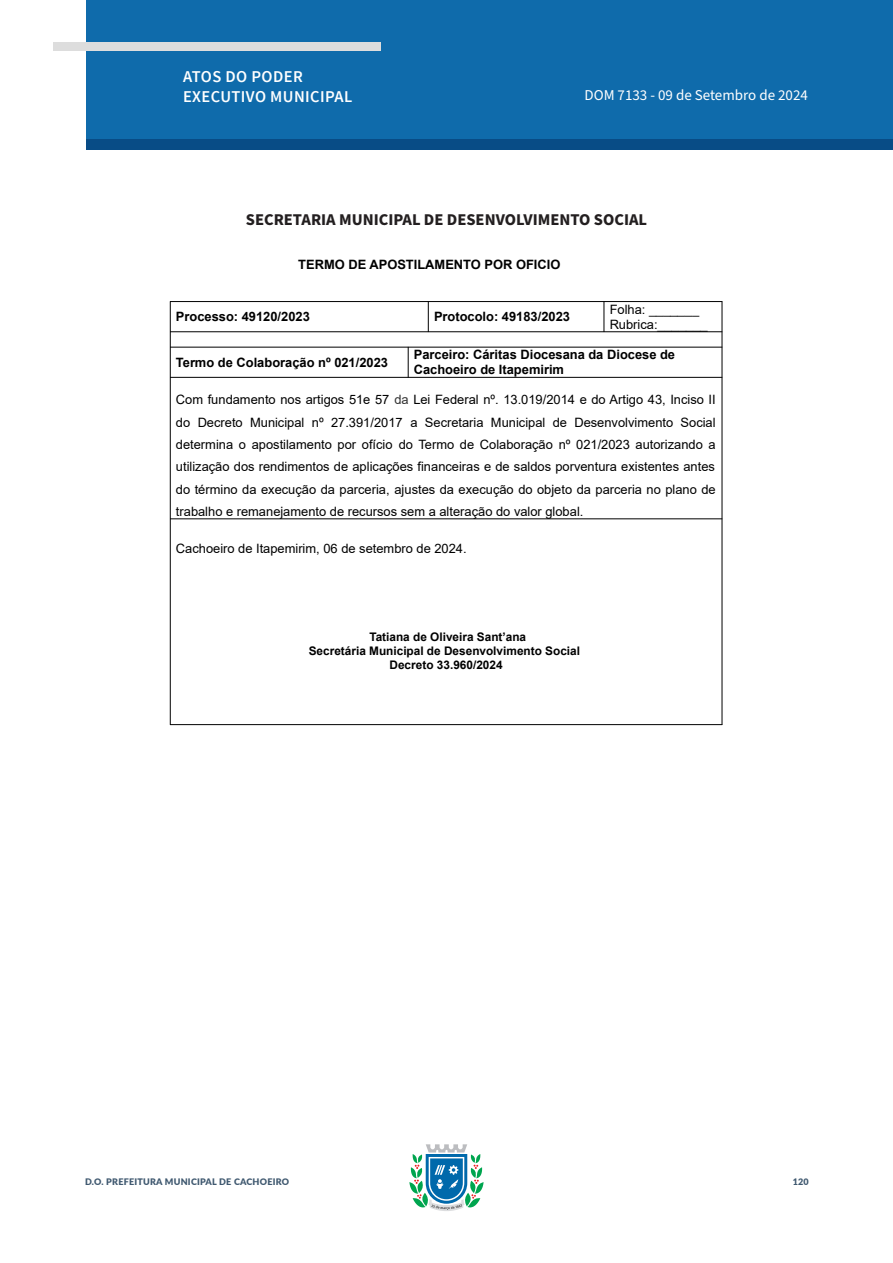
<style>
.page{position:relative;width:893px;height:1263px;background:#fff}
.page>*{position:absolute;margin:0;border:0;box-sizing:border-box;transform-origin:0 0}
.t1{font:700 16.5px "Source Sans Pro";color:#231f20}
.t2{font:600 16.5px/19.8px "Source Sans Pro";letter-spacing:.025em;color:#fff}
.t3{font:15px "Source Sans Pro";color:#fff}
.t4{font:12.9px/22.2px "Arial";color:#000}
.t5{font:700 12.9px/14.9px "Arial";color:#000}
.t6{font:700 11.85px/13.6px "Arial";color:#000;text-align:center}
.t7{font:900 9px "Lato";letter-spacing:.025em;color:#405970}
.s1{color:#333}
</style>
<div class="page">
<svg style="left:409px;top:1144px;width:75px;height:67px"></svg>
<div style="left:86px;top:0;width:807px;height:140px;background:#0f6bab"></div>
<div style="left:87px;top:140px;width:806px;height:10px;background:#084c86"></div>
<div style="left:53px;top:42px;width:328px;height:9px;background:#ddd"></div>
<hr style="left:170px;top:301px;width:552px;height:1px;background:#000001">
<hr style="left:170px;top:331px;width:552px;height:1px;background:#000001">
<hr style="left:170px;top:347px;width:552px;height:1px;background:#000001">
<hr style="left:170px;top:377px;width:552px;height:1px;background:#000001">
<hr style="left:170px;top:519px;width:552px;height:1px;background:#000001">
<hr style="left:170px;top:724px;width:552px;height:1px;background:#000001">
<hr style="left:170px;top:301px;width:1px;height:424px;background:#000001">
<hr style="left:408px;top:347px;width:1px;height:31px;background:#000001">
<hr style="left:428px;top:301px;width:1px;height:31px;background:#000001">
<hr style="left:604px;top:301px;width:1px;height:31px;background:#000001">
<hr style="left:722px;top:301px;width:1px;height:424px;background:#000001">
<p class="t2" style="left:183px;top:67px;width:171px">ATOS DO PODER<br>EXECUTIVO MUNICIPAL</p>
<p class="t3" style="left:584px;top:85px;width:225px">DOM 7133 - 09 de Setembro de 2024</p>
<p class="t1" style="left:246px;top:209px;width:403px">SECRETARIA MUNICIPAL DE DESENVOLVIMENTO SOCIAL</p>
<p class="t5" style="left:298px;top:258px;width:264px">TERMO DE APOSTILAMENTO POR OFICIO</p>
<p class="t5" style="left:176px;top:310px;width:135px">Processo: 49120/2023</p>
<p class="t5" style="left:434px;top:310px;width:138px">Protocolo: 49183/2023</p>
<p class="t4" style="left:610px;top:303px;width:100px;line-height:14.9px">Folha: _______<br>Rubrica:_______</p>
<p class="t5" style="left:176px;top:356px;width:214px">Termo de Colaboração nº 021/2023</p>
<p class="t5" style="left:414px;top:349px;width:263px">Parceiro: Cáritas Diocesana da Diocese de<br>Cachoeiro de Itapemirim</p>
<p class="t4" style="left:176px;top:390px;width:541px;text-align:justify">Com fundamento nos artigos 51e 57 <span class="s1">da</span> Lei Federal nº. 13.019/2014 e do Artigo 43, Inciso II do Decreto Municipal nº 27.391/2017 a Secretaria Municipal de Desenvolvimento Social determina o apostilamento por ofício do Termo de Colaboração nº 021/2023 autorizando a utilização dos rendimentos de aplicações financeiras e de saldos porventura existentes antes do término da execução da parceria, ajustes da execução do objeto da parceria no plano de trabalho e remanejamento de recursos sem a alteração do valor global.</p>
<p class="t4" style="left:176px;top:539px;width:292px">Cachoeiro de Itapemirim, 06 de setembro de 2024.</p>
<p class="t6" style="left:309px;top:631px;width:273px">Tatiana de Oliveira Sant’ana<br>Secretária Municipal de Desenvolvimento Social<br>Decreto 33.960/2024</p>
<p class="t7" style="left:85px;top:1175px;width:206px">D.O. PREFEITURA MUNICIPAL DE CACHOEIRO</p>
<p class="t7" style="left:793px;top:1175px;width:18px">120</p>
</div>
